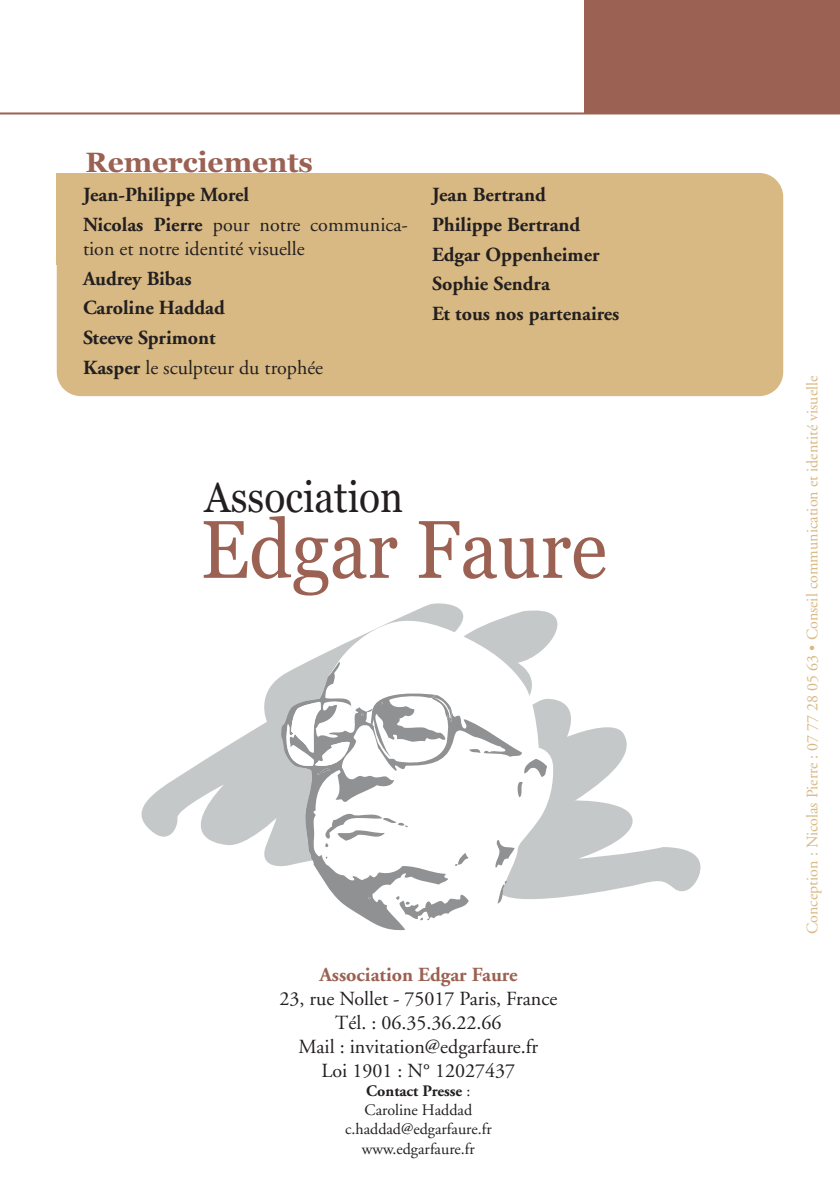
<style>
.page{position:relative;width:840px;height:1191px;background:#fff}
.page>*{position:absolute;margin:0;border:0;box-sizing:border-box;transform-origin:0 0}
.texte{font:81.8px "Georgia";color:#9b6153;scale:.91 1}
.texte-2{font:42.8px "Georgia";color:#231f20;scale:.91 1}
.t1{font:700 28px "Georgia";color:#9b6153}
.Lettrine{font:20px/24px "Adobe Garamond";color:#231f20}
.Lettrine-2{font:700 20px "Adobe Garamond";color:#231f20}
.Lettrine-3{font:700 20px "Adobe Garamond";color:#9b6153}
.Lettrine-4{font:16px "Adobe Garamond";color:#d8b983}
.Lettrine-5{font:16px "Adobe Garamond";color:#231f20}
.Lettrine-6{font:700 16px "Adobe Garamond";color:#231f20}
.s1{font-weight:700}
.s2{font-weight:400}
</style>
<div class="page">
<div style="left:57px;top:173px;width:725px;height:223px;background:#d8b983;border-radius:24px"></div>
<svg style="left:141px;top:603px;width:560px;height:295px"></svg>
<svg style="left:281px;top:613px;width:273px;height:318px"></svg>
<svg style="left:494px;top:839px;width:20px;height:28px"></svg>
<svg style="left:497px;top:881px;width:9px;height:22px"></svg>
<svg style="left:281px;top:662px;width:167px;height:268px"></svg>
<svg style="left:396px;top:889px;width:72px;height:31px"></svg>
<svg style="left:321px;top:811px;width:87px;height:36px"></svg>
<svg style="left:284px;top:700px;width:70px;height:76px"></svg>
<svg style="left:455px;top:850px;width:13px;height:16px"></svg>
<svg style="left:361px;top:691px;width:186px;height:106px"></svg>
<div style="left:584px;top:0;width:255px;height:113px;background:#9b6153"></div>
<div style="left:57px;top:173px;width:646px;height:91px;background:#d8b983"></div>
<hr style="left:0;top:112px;width:839px;height:2px;background:#9b6153">
<p class="t1" style="left:85px;top:141px;width:229px">Remerciements</p>
<p class="Lettrine-2" style="left:83px;top:184px;width:168px">Jean-Philippe Morel</p>
<p class="Lettrine" style="left:83px;top:213px;width:326px"><span class="s1">Nicolas Pierre</span> pour notre communica&shy;tion et notre identité visuelle</p>
<p class="Lettrine-2" style="left:83px;top:267px;width:110px">Audrey Bibas</p>
<p class="Lettrine-2" style="left:83px;top:297px;width:143px">Caroline Haddad</p>
<p class="Lettrine-2" style="left:83px;top:327px;width:134px">Steeve Sprimont</p>
<p class="Lettrine" style="left:83px;top:356px;width:241px"><span class="s1">Kasper</span> le sculpteur du trophée</p>
<p class="Lettrine-2" style="left:432px;top:184px;width:115px">Jean Bertrand</p>
<p class="Lettrine-2" style="left:432px;top:214px;width:150px">Philippe Bertrand</p>
<p class="Lettrine-2" style="left:432px;top:243px;width:169px">Edgar Oppenheimer</p>
<p class="Lettrine-2" style="left:432px;top:273px;width:119px">Sophie Sendra</p>
<p class="Lettrine-2" style="left:432px;top:303px;width:189px">Et tous nos partenaires</p>
<p class="texte-2" style="left:204px;top:466px;width:219px">Association</p>
<p class="texte" style="left:200px;top:490px;width:448px">Edgar Faure</p>
<p class="Lettrine-3" style="left:319px;top:963px;width:199px">Association Edgar Faure</p>
<p class="Lettrine" style="left:279px;top:987px;width:279px">23, rue Nollet - 75017 Paris, France</p>
<p class="Lettrine" style="left:335px;top:1011px;width:168px">Tél. : 06.35.36.22.66</p>
<p class="Lettrine" style="left:298px;top:1035px;width:241px">Mail : invitation@edgarfaure.fr</p>
<p class="Lettrine" style="left:321px;top:1059px;width:195px">Loi 1901 : N° 12027437</p>
<p class="Lettrine-6" style="left:366px;top:1082px;width:106px">Contact Presse <span class="s2">:</span></p>
<p class="Lettrine-5" style="left:364px;top:1101px;width:109px">Caroline Haddad</p>
<p class="Lettrine-5" style="left:345px;top:1120px;width:148px">c.haddad@edgarfaure.fr</p>
<p class="Lettrine-5" style="left:362px;top:1140px;width:114px">www.edgarfaure.fr</p>
<p class="Lettrine-4" style="left:803px;top:934px;width:559px;rotate:-90deg">Conception : Nicolas Pierre : 07 77 28 05 63 • Conseil communication et identité visuelle</p>
</div>
